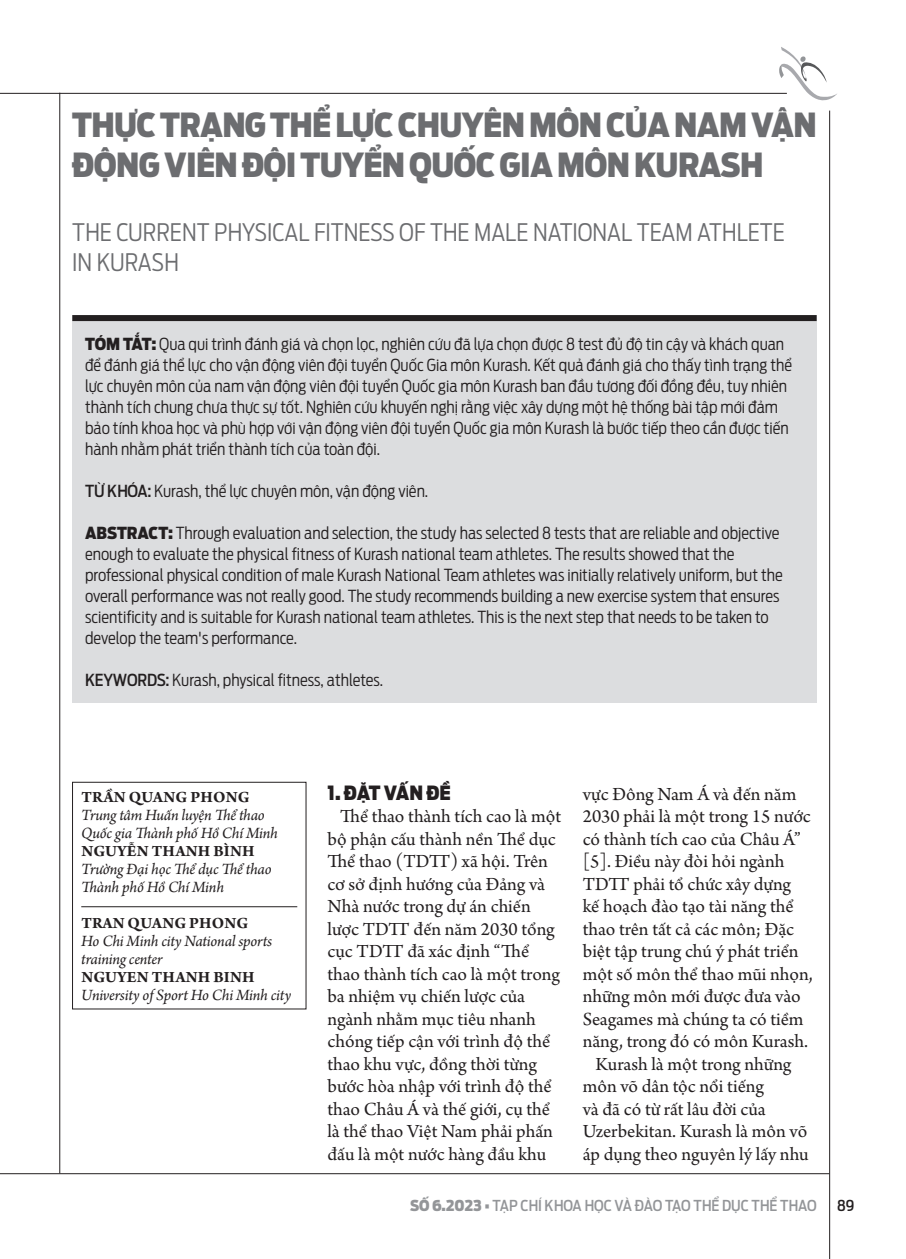
<style>
.page{position:relative;width:906px;height:1259px;background:#fff}
.page>*{position:absolute;margin:0;border:0;box-sizing:border-box;transform-origin:0 0}
.t1{font:900 33px/40.5px "Antenna Cond";letter-spacing:-.02em;color:#6c6d70}
.t2{font:300 24px/30px "Antenna Cond";color:#6c6d70}
.t3{font:19.5px/22.5px "Arno Pro";color:#231f20}
.t4{font:900 19.5px "Antenna Cond";color:#231f20}
.t5{font:300 16.5px/21px "Antenna Cond";color:#231f20}
.t6{font:italic 16.5px/18px "Arno Pro";letter-spacing:-.015em;color:#231f20}
.t7{font:700 16.5px "Arno Pro";letter-spacing:.01em;color:#231f20}
.t8{font:500 15px "Antenna Cond";color:#939598}
.t9{font:500 15px "Antenna Cond";color:#231f20}
.s1{font-weight:900}
.s2{font-weight:500}
</style>
<div class="page">
<hr style="left:0;top:93px;width:787px;height:1px;background:#231f20">
<hr style="left:0;top:1173px;width:829px;height:1px;background:#231f20">
<hr style="left:829px;top:111px;width:1px;height:1148px;background:#231f20">
<hr style="left:59px;top:93px;width:1px;height:1080px;background:#231f20">
<svg style="left:779px;top:47px;width:58px;height:54px"></svg>
<div style="left:72px;top:315px;width:744px;height:387px;background:#dcdddf"></div>
<div style="left:72px;top:315px;width:744px;height:6px;background:#231f20"></div>
<hr style="left:81px;top:906px;width:216px;height:1px;background:#231f20">
<div style="left:72px;top:782px;width:234px;height:227px;border:1px solid #231f20"></div>
<h1 class="t1" style="left:72px;top:103px;width:746px">THỰC TRẠNG THỂ LỰC CHUYÊN MÔN CỦA NAM VẬN<br>ĐỘNG VIÊN ĐỘI TUYỂN QUỐC GIA MÔN KURASH</h1>
<h2 class="t2" style="left:72px;top:216px;width:714px">THE CURRENT PHYSICAL FITNESS OF THE MALE NATIONAL TEAM ATHLETE<br>IN KURASH</h2>
<p class="t5" style="left:85px;top:333px;width:708px"><span class="s1">TÓM TẮT:</span> Qua qui trình đánh giá và chọn lọc, nghiên cứu đã lựa chọn được 8 test đủ độ tin cậy và khách quan để đánh giá thể lực cho vận động viên đội tuyển Quốc Gia môn Kurash. Kết quả đánh giá cho thấy tình trạng thể lực chuyên môn của nam vận động viên đội tuyển Quốc gia môn Kurash ban đầu tương đối đồng đều, tuy nhiên thành tích chung chưa thực sự tốt. Nghiên cứu khuyến nghị rằng việc xây dựng một hệ thống bài tập mới đảm bảo tính khoa học và phù hợp với vận động viên đội tuyển Quốc gia môn Kurash là bước tiếp theo cần được tiến hành nhằm phát triển thành tích của toàn đội.</p>
<p class="t5" style="left:85px;top:480px;width:345px"><span class="s2">TỪ KHÓA:</span> Kurash, thể lực chuyên môn, vận động viên.</p>
<p class="t5" style="left:85px;top:522px;width:699px"><span class="s1">ABSTRACT:</span> Through evaluation and selection, the study has selected 8 tests that are reliable and objective enough to evaluate the physical fitness of Kurash national team athletes. The results showed that the professional physical condition of male Kurash National Team athletes was initially relatively uniform, but the overall performance was not really good. The study recommends building a new exercise system that ensures scientificity and is suitable for Kurash national team athletes. This is the next step that needs to be taken to develop the team's performance.</p>
<p class="t5" style="left:85px;top:669px;width:299px"><span class="s2">KEYWORDS:</span> Kurash, physical fitness, athletes.</p>
<p class="t7" style="left:81px;top:787px;width:170px">TRẦN QUANG PHONG</p>
<p class="t6" style="left:81px;top:807px;width:198px">Trung tâm Huấn luyện Thể thao<br>Quốc gia Thành phố Hồ Chí Minh</p>
<p class="t7" style="left:81px;top:841px;width:175px">NGUYỄN THANH BÌNH</p>
<p class="t6" style="left:81px;top:861px;width:192px">Trường Đại học Thể dục Thể thao<br>Thành phố Hồ Chí Minh</p>
<p class="t7" style="left:81px;top:913px;width:168px">TRAN QUANG PHONG</p>
<p class="t6" style="left:81px;top:933px;width:192px">Ho Chi Minh city National sports training center</p>
<p class="t7" style="left:81px;top:967px;width:175px">NGUYEN THANH BINH</p>
<p class="t6" style="left:81px;top:987px;width:211px">University of Sport Ho Chi Minh city</p>
<p class="t4" style="left:327px;top:778px;width:125px">1. ĐẶT VẤN ĐỀ</p>
<p class="t3" style="left:327px;top:806px;width:235px;text-indent:13px">Thể thao thành tích cao là một bộ phận cấu thành nền Thể dục<br>Thể thao (TDTT) xã hội. Trên cơ sở định hướng của Đảng và<br>Nhà nước trong dự án chiến lược TDTT đến năm 2030 tổng cục TDTT đã xác định “Thể thao thành tích cao là một trong ba nhiệm vụ chiến lược của ngành nhằm mục tiêu nhanh chóng tiếp cận với trình độ thể thao khu vực, đồng thời từng bước hòa nhập với trình độ thể thao Châu Á và thế giới, cụ thể là thể thao Việt Nam phải phấn đấu là một nước hàng đầu khu</p>
<p class="t3" style="left:583px;top:783px;width:215px">vực Đông Nam Á và đến năm</p>
<p class="t3" style="left:583px;top:806px;width:230px">2030 phải là một trong 15 nước</p>
<p class="t3" style="left:583px;top:828px;width:219px">có thành tích cao của Châu Á”</p>
<p class="t3" style="left:583px;top:851px;width:203px">[5]. Điều này đòi hỏi ngành</p>
<p class="t3" style="left:583px;top:873px;width:210px">TDTT phải tổ chức xây dựng</p>
<p class="t3" style="left:583px;top:896px;width:212px">kế hoạch đào tạo tài năng thể</p>
<p class="t3" style="left:583px;top:918px;width:213px">thao trên tất cả các môn; Đặc</p>
<p class="t3" style="left:583px;top:941px;width:217px">biệt tập trung chú ý phát triển</p>
<p class="t3" style="left:583px;top:963px;width:232px">một số môn thể thao mũi nhọn,</p>
<p class="t3" style="left:583px;top:986px;width:220px">những môn mới được đưa vào</p>
<p class="t3" style="left:583px;top:1008px;width:222px">Seagames mà chúng ta có tiềm</p>
<p class="t3" style="left:583px;top:1031px;width:227px">năng, trong đó có môn Kurash.</p>
<p class="t3" style="left:595px;top:1053px;width:197px">Kurash là một trong những</p>
<p class="t3" style="left:583px;top:1076px;width:183px">môn võ dân tộc nổi tiếng</p>
<p class="t3" style="left:583px;top:1098px;width:185px">và đã có từ rất lâu đời của</p>
<p class="t3" style="left:583px;top:1121px;width:226px">Uzerbekitan. Kurash là môn võ</p>
<p class="t3" style="left:583px;top:1143px;width:227px">áp dụng theo nguyên lý lấy nhu</p>
<p class="t8" style="left:410px;top:1196px;width:408px"><span class="s1">SỐ 6.2023 •</span> TẠP CHÍ KHOA HỌC VÀ ĐÀO TẠO THỂ DỤC THỂ THAO</p>
<p class="t9" style="left:837px;top:1196px;width:19px">89</p>
</div>
